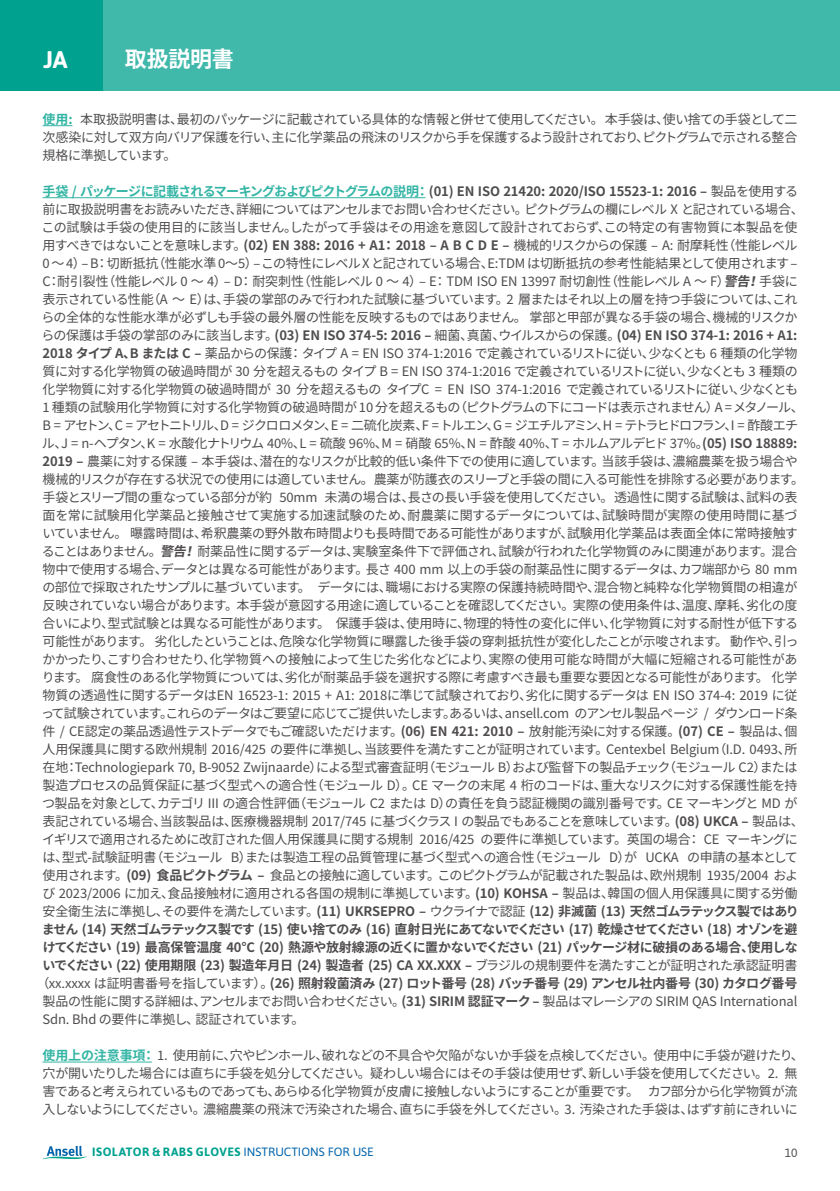
<style>
.page{position:relative;width:840px;height:1191px;background:#fff}
.page>*{position:absolute;margin:0;border:0;box-sizing:border-box;transform-origin:0 0}
.t1{font:700 24px "Asap";color:#fff}
.t2{font:700 22px "Noto Sans CJ Kjp";letter-spacing:-.015em;color:#fff}
.t3{font:13px/18px "Noto Sans CJ Kjp";letter-spacing:-.03em;color:#4f4c4d;text-align:justify}
.t4{font:700 13px "Noto Sans CJ Kjp";letter-spacing:-.015em;color:#4f4c4d}
.t5{font:13px "Noto Sans CJ Kjp";letter-spacing:-.01em;color:#4f4c4d}
.t6{font:13px "Noto Sans CJ Kjp";letter-spacing:-.065em;color:#4f4c4d}
.t7{font:13px "Noto Sans CJ Kjp";letter-spacing:-.07em;color:#4f4c4d}
.t8{font:13px "Noto Sans CJ Kjp";letter-spacing:-.11em;color:#4f4c4d}
.t9{font:700 13px "Noto Sans CJ Kjp";letter-spacing:-.065em;color:#4f4c4d}
.t10{font:700 13px "Noto Sans CJ Kjp";letter-spacing:-.035em;color:#4f4c4d}
.t11{font:13px "Noto Sans CJ Kjp";letter-spacing:-.055em;color:#4f4c4d}
.t12{font:13px "Noto Sans CJ Kjp";letter-spacing:-.05em;color:#4f4c4d}
.t13{font:13px "Noto Sans CJ Kjp";letter-spacing:-.005em;color:#4f4c4d}
.t14{font:700 12px "Asap";letter-spacing:.04em;color:#00a28f}
.t15{font:12px "Asap";color:#4f4c4d}
.s1{font-weight:700;color:#33b5a5}
.s2{color:#33b5a5}
.s3{font-weight:400}
.s4{font-weight:700}
.s5{font-weight:700;font-style:italic}
.s6{font-weight:400;color:#0063ac}
</style>
<div class="page">
<div style="left:0;top:0;width:839px;height:91px;background:#40b9ab"></div>
<div style="left:0;top:0;width:102px;height:91px;background:#00a28f"></div>
<svg style="left:43px;top:125px;width:29px;height:1px"></svg>
<hr style="left:43px;top:197px;width:382px;height:1px;background:#33b5a5">
<hr style="left:43px;top:1061px;width:109px;height:1px;background:#33b5a5">
<svg style="left:43px;top:1145px;width:44px;height:14px"></svg>
<h1 class="t1" style="left:44px;top:43px;width:25px">JA</h1>
<h2 class="t2" style="left:125px;top:47px;width:110px">取扱説明書</h2>
<p class="t3" style="left:43px;top:110px;width:756px"><span class="s1">使用:</span> 本取扱説明書は、最初のパッケージに記載されている具体的な情報と併せて使用してください。 本手袋は、使い捨ての手袋として二次感染に対して双方向バリア保護を行い、主に化学薬品の飛沫のリスクから手を保護するよう設計されており、ピクトグラムで示される整合規格に準拠しています。</p>
<p class="t4" style="left:43px;top:184px;width:756px"><span class="s2">手袋 / パッケージに記載されるマーキングおよびピクトグラムの説明：</span>(01) EN ISO 21420: 2020/ISO 15523-1: 2016 – <span class="s3">製品を使用する</span></p>
<p class="t11" style="left:43px;top:202px;width:762px">前に取扱説明書をお読みいただき、詳細についてはアンセルまでお問い合わせください。ピクトグラムの欄にレベル X と記されている場合、</p>
<p class="t5" style="left:42px;top:220px;width:756px">この試験は手袋の使用目的に該当しません。したがって手袋はその用途を意図して設計されておらず、この特定の有害物質に本製品を使</p>
<p class="t7" style="left:43px;top:238px;width:756px">用すべきではないことを意味します。<span class="s4">(02) EN 388: 2016 + A1： 2018 – A B C D E –</span> 機械的リスクからの保護 – A: 耐摩耗性（性能レベル</p>
<p class="t3" style="left:43px;top:254px;width:756px">0 ～ 4）– B： 切断抵抗（性能水準 0～5）– この特性にレベル X と記されている場合、E:TDM は切断抵抗の参考性能結果として使用されます –</p>
<p class="t5" style="left:43px;top:274px;width:756px">C：耐引裂性（性能レベル 0 ～ 4）– D： 耐突刺性（性能レベル 0 ～ 4）– E： TDM ISO EN 13997 耐切創性（性能レベル A ～ F）<span class="s5">警告！</span>手袋に</p>
<p class="t3" style="left:43px;top:290px;width:756px">表示されている性能（A ～ E）は、手袋の掌部のみで行われた試験に基づいています。2 層またはそれ以上の層を持つ手袋については、これ</p>
<p class="t3" style="left:42px;top:308px;width:757px">らの全体的な性能水準が必ずしも手袋の最外層の性能を反映するものではありません。 掌部と甲部が異なる手袋の場合、機械的リスクか</p>
<p class="t4" style="left:42px;top:328px;width:757px"><span class="s3">らの保護は手袋の掌部のみに該当します。</span>(03) EN ISO 374-5: 2016 – <span class="s3">細菌、真菌、ウイルスからの保護。</span>(04) EN ISO 374-1: 2016 + A1:</p>
<p class="t3" style="left:43px;top:344px;width:756px"><span class="s4">2018 タイプ A、B または C –</span> 薬品からの保護： タイプ A = EN ISO 374-1:2016 で定義されているリストに従い、少なくとも 6 種類の化学物</p>
<p class="t3" style="left:43px;top:362px;width:756px">質に対する化学物質の破過時間が 30 分を超えるもの タイプ B = EN ISO 374-1:2016 で定義されているリストに従い、少なくとも 3 種類の</p>
<p class="t3" style="left:43px;top:380px;width:756px">化学物質に対する化学物質の破過時間が 30 分を超えるもの タイプC = EN ISO 374-1:2016 で定義されているリストに従い、少なくとも</p>
<p class="t3" style="left:43px;top:398px;width:762px">1 種類の試験用化学物質に対する化学物質の破過時間が 10 分を超えるもの（ピクトグラムの下にコードは表示されません）A = メタノール、</p>
<p class="t8" style="left:43px;top:418px;width:756px">B = アセトン、C = アセトニトリル、D = ジクロロメタン、E = 二硫化炭素、F = トルエン、G = ジエチルアミン、H = テトラヒドロフラン、I = 酢酸エチ</p>
<p class="t6" style="left:42px;top:436px;width:756px">ル、J = n-ヘプタン、K = 水酸化ナトリウム 40%、L = 硫酸 96%、M = 硝酸 65%、N = 酢酸 40%、T = ホルムアルデヒド 37%。<span class="s4">(05) ISO 18889:</span></p>
<p class="t3" style="left:43px;top:452px;width:756px"><span class="s4">2019 –</span> 農薬に対する保護 – 本手袋は、潜在的なリスクが比較的低い条件下での使用に適しています。当該手袋は、濃縮農薬を扱う場合や</p>
<p class="t12" style="left:43px;top:472px;width:762px">機械的リスクが存在する状況での使用には適していません。農薬が防護衣のスリーブと手袋の間に入る可能性を排除する必要があります。</p>
<p class="t3" style="left:43px;top:488px;width:756px">手袋とスリーブ間の重なっている部分が約 50mm 未満の場合は、長さの長い手袋を使用してください。透過性に関する試験は、試料の表</p>
<p class="t13" style="left:43px;top:508px;width:756px">面を常に試験用化学薬品と接触させて実施する加速試験のため、耐農薬に関するデータについては、試験時間が実際の使用時間に基づ</p>
<p class="t5" style="left:42px;top:526px;width:756px">いていません。 曝露時間は、希釈農薬の野外散布時間よりも長時間である可能性がありますが、試験用化学薬品は表面全体に常時接触す</p>
<p class="t3" style="left:42px;top:542px;width:756px">ることはありません。<span class="s5">警告！</span>耐薬品性に関するデータは、実験室条件下で評価され、試験が行われた化学物質のみに関連があります。混合</p>
<p class="t3" style="left:43px;top:560px;width:756px">物中で使用する場合、データとは異なる可能性があります。長さ 400 mm 以上の手袋の耐薬品性に関するデータは、カフ端部から 80 mm</p>
<p class="t3" style="left:42px;top:578px;width:756px">の部位で採取されたサンプルに基づいています。 データには、職場における実際の保護持続時間や、混合物と純粋な化学物質間の相違が</p>
<p class="t3" style="left:43px;top:596px;width:756px">反映されていない場合があります。本手袋が意図する用途に適していることを確認してください。実際の使用条件は、温度、摩耗、劣化の度</p>
<p class="t3" style="left:43px;top:614px;width:756px">合いにより、型式試験とは異なる可能性があります。 保護手袋は、使用時に、物理的特性の変化に伴い、化学物質に対する耐性が低下する</p>
<p class="t3" style="left:43px;top:632px;width:757px">可能性があります。 劣化したということは、危険な化学物質に曝露した後手袋の穿刺抵抗性が変化したことが示唆されます。 動作や、引っ</p>
<p class="t3" style="left:42px;top:650px;width:756px">かかったり、こすり合わせたり、化学物質への接触によって生じた劣化などにより、実際の使用可能な時間が大幅に短縮される可能性があ</p>
<p class="t3" style="left:42px;top:668px;width:756px">ります。 腐食性のある化学物質については、劣化が耐薬品手袋を選択する際に考慮すべき最も重要な要因となる可能性があります。 化学</p>
<p class="t3" style="left:43px;top:686px;width:756px">物質の透過性に関するデータはEN 16523-1: 2015 + A1: 2018に準じて試験されており、劣化に関するデータは EN ISO 374-4: 2019 に従</p>
<p class="t6" style="left:41px;top:706px;width:757px">って試験されています。これらのデータはご要望に応じてご提供いたします。あるいは、ansell.com のアンセル製品ページ / ダウンロード条</p>
<p class="t3" style="left:43px;top:722px;width:756px">件 / CE認定の薬品透過性テストデータでもご確認いただけます。<span class="s4">(06) EN 421: 2010 –</span> 放射能汚染に対する保護。<span class="s4">(07) CE –</span> 製品は、個</p>
<p class="t5" style="left:43px;top:742px;width:756px">人用保護具に関する欧州規制 2016/425 の要件に準拠し、当該要件を満たすことが証明されています。Centexbel Belgium（I.D. 0493、所</p>
<p class="t5" style="left:43px;top:760px;width:756px">在地：Technologiepark 70, B-9052 Zwijnaarde）による型式審査証明（モジュール B）および監督下の製品チェック（モジュール C2）または</p>
<p class="t3" style="left:43px;top:776px;width:756px">製造プロセスの品質保証に基づく型式への適合性（モジュール D）。CE マークの末尾 4 桁のコードは、重大なリスクに対する保護性能を持</p>
<p class="t3" style="left:42px;top:794px;width:756px">つ製品を対象として、カテゴリ III の適合性評価（モジュール C2 または D）の責任を負う認証機関の識別番号です。CE マーキングと MD が</p>
<p class="t3" style="left:43px;top:812px;width:762px">表記されている場合、当該製品は、医療機器規制 2017/745 に基づくクラス I の製品でもあることを意味しています。<span class="s4">(08) UKCA –</span> 製品は、</p>
<p class="t3" style="left:42px;top:830px;width:756px">イギリスで適用されるために改訂された個人用保護具に関する規制 2016/425 の要件に準拠しています。英国の場合： CE マーキングに</p>
<p class="t3" style="left:43px;top:848px;width:756px">は、型式-試験証明書（モジュール B）または製造工程の品質管理に基づく型式への適合性（モジュール D）が UCKA の申請の基本として</p>
<p class="t3" style="left:43px;top:866px;width:756px">使用されます。<span class="s4">(09) 食品ピクトグラム –</span> 食品との接触に適しています。このピクトグラムが記載された製品は、欧州規制 1935/2004 およ</p>
<p class="t3" style="left:43px;top:884px;width:756px">び 2023/2006 に加え、食品接触材に適用される各国の規制に準拠しています。<span class="s4">(10) KOHSA –</span> 製品は、韓国の個人用保護具に関する労働</p>
<p class="t4" style="left:43px;top:904px;width:757px"><span class="s3">安全衛生法に準拠し、その要件を満たしています。</span>(11) UKRSEPRO – <span class="s3">ウクライナで認証</span> (12) 非滅菌 (13) 天然ゴムラテックス製ではあり</p>
<p class="t9" style="left:42px;top:922px;width:756px">ません (14) 天然ゴムラテックス製です (15) 使い捨てのみ (16) 直射日光にあてないでください (17) 乾燥させてください (18) オゾンを避</p>
<p class="t10" style="left:43px;top:940px;width:756px">けてください (19) 最高保管温度 40°C (20) 熱源や放射線源の近くに置かないでください (21) パッケージ材に破損のある場合、使用しな</p>
<p class="t4" style="left:42px;top:958px;width:756px">いでください (22) 使用期限 (23) 製造年月日 (24) 製造者 (25) CA XX.XXX – <span class="s3">ブラジルの規制要件を満たすことが証明された承認証明書</span></p>
<p class="t4" style="left:36px;top:976px;width:762px"><span class="s3">（xx.xxxx は証明書番号を指しています）。</span>(26) 照射殺菌済み (27) ロット番号 (28) バッチ番号 (29) アンセル社内番号 (30) カタログ番号</p>
<p class="t3" style="left:43px;top:992px;width:756px">製品の性能に関する詳細は、アンセルまでお問い合わせください。<span class="s4">(31) SIRIM 認証マーク –</span> 製品はマレーシアの SIRIM QAS International</p>
<p class="t3" style="left:43px;top:1010px;width:263px">Sdn. Bhd の要件に準拠し、認証されています。</p>
<p class="t3" style="left:43px;top:1046px;width:762px;text-align:left"><span class="s1">使用上の注意事項：</span> 1. 使用前に、穴やピンホール、破れなどの不具合や欠陥がないか手袋を点検してください。使用中に手袋が避けたり、穴が開いたりした場合には直ちに手袋を処分してください。疑わしい場合にはその手袋は使用せず、新しい手袋を使用してください。2. 無害であると考えられているものであっても、あらゆる化学物質が皮膚に接触しないようにすることが重要です。 カフ部分から化学物質が流入しないようにしてください。濃縮農薬の飛沫で汚染された場合、直ちに手袋を外してください。3. 汚染された手袋は、はずす前にきれいに</p>
<p class="t14" style="left:92px;top:1143px;width:283px">ISOLATOR &amp; RABS GLOVES <span class="s6">INSTRUCTIONS FOR USE</span></p>
<p class="t15" style="left:784px;top:1144px;width:14px">10</p>
</div>
